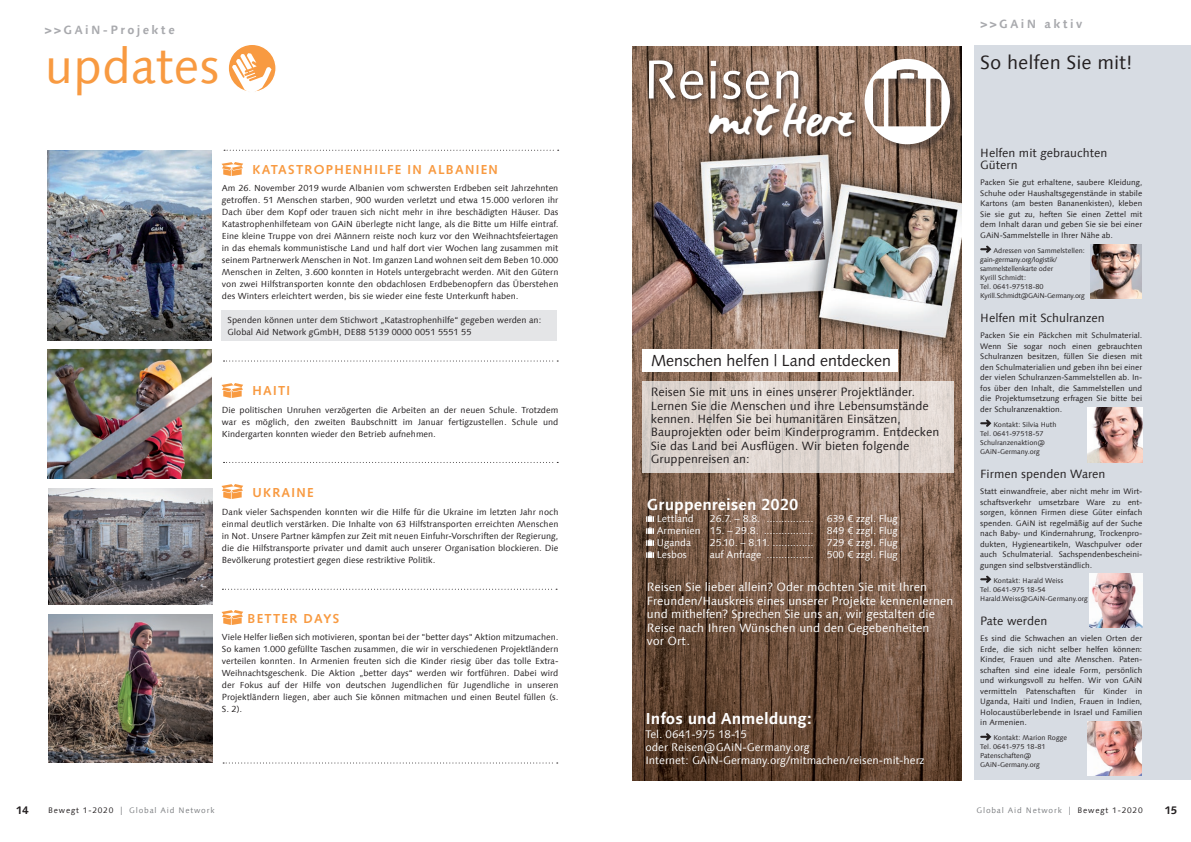
<style>
.page{position:relative;width:1191px;height:842px;background:#fff}
.page>*{position:absolute;margin:0;border:0;box-sizing:border-box;transform-origin:0 0}
.t1{font:54.7px "Linotype Syntax Com";color:#fff}
.t2{font:49.2px "Linotype Syntax Com";color:#f89a41}
.t3{font:44.2px "Blue Fires Sample";color:#fff}
.t4{font:19.3px "Linotype Syntax Com";color:#231f20}
.t5{font:700 16px "Linotype Syntax Com";color:#fff}
.t6{font:16px "Syntax";color:#231f20}
.t7{font:700 13px "Syntax";letter-spacing:.1em;color:#f89a41}
.t8{font:12px/13.4px "Linotype Syntax Com";color:#231f20}
.t9{font:12px/13.4px "Linotype Syntax Com";color:#fff}
.t10{font:700 12px "Linotype Syntax Com";letter-spacing:.2em;color:#a8a9ad}
.t11{font:11px/13.2px "Linotype Syntax Com";color:#fff}
.t12{font:700 11px "Linotype Syntax Com";color:#231f20}
.t13{font:10px "Linotype Syntax Com";color:#fff}
.t14{font:8.8px/12px "Linotype Syntax Com";color:#231f20;text-align:justify}
.t15{font:8px/10.5px "Linotype Syntax Com";color:#231f20;text-align:justify}
.t16{font:8px "Linotype Syntax Com";letter-spacing:.1em;color:#7e8083}
.t17{font:7px/9px "Linotype Syntax Com";color:#231f20}
.t18{font:7px/9px "Linotype Syntax Com";letter-spacing:-.03em;color:#231f20}
.s1{color:#231f20}
.s2{font-family:"Helvetica";font-weight:700;color:#76787b}
</style>
<div class="page">
<div style="left:221px;top:310px;width:335px;height:31px;background:#e4e5e7"></div>
<svg style="left:228px;top:44px;width:48px;height:48px"></svg>
<div style="left:227px;top:43px;width:50px;height:50px;border:2px solid #fff;border-radius:50%"></div>
<svg style="left:232px;top:51px;width:39px;height:42px"></svg>
<img style="left:47px;top:150px;width:164px;height:191px">
<img style="left:48px;top:488px;width:164px;height:116px">
<img style="left:48px;top:614px;width:164px;height:148px">
<svg style="left:223px;top:360px;width:335px;height:1px"></svg>
<img style="left:222px;top:162px;width:21px;height:14px">
<img style="left:222px;top:384px;width:21px;height:13px">
<img style="left:222px;top:485px;width:21px;height:13px">
<img style="left:222px;top:610px;width:21px;height:14px">
<svg style="left:222px;top:589px;width:335px;height:1px"></svg>
<svg style="left:223px;top:762px;width:335px;height:1px"></svg>
<svg style="left:224px;top:150px;width:335px;height:1px"></svg>
<img style="left:632px;top:46px;width:329px;height:735px">
<div style="left:642px;top:349px;width:256px;height:23px;background:#fff"></div>
<svg style="left:647px;top:516px;width:7px;height:6px"></svg>
<svg style="left:647px;top:528px;width:7px;height:6px"></svg>
<svg style="left:647px;top:540px;width:7px;height:6px"></svg>
<svg style="left:647px;top:552px;width:7px;height:6px"></svg>
<div style="left:646px;top:58px;width:158px;height:47px;background:#231f20;opacity:.75"></div>
<div style="left:866px;top:61px;width:92px;height:92px;background:#231f20;opacity:.42"></div>
<svg style="left:864px;top:59px;width:86px;height:85px"></svg>
<div style="left:704px;top:99px;width:159px;height:46px;background:#231f20;opacity:.75"></div>
<svg style="left:642px;top:381px;width:311px;height:91px;background:#ded6d0"></svg>
<svg style="left:223px;top:462px;width:335px;height:1px"></svg>
<img style="left:47px;top:350px;width:164px;height:128px">
<div style="left:974px;top:45px;width:217px;height:735px;background:#d7dce3"></div>
<svg style="left:980px;top:246px;width:11px;height:7px"></svg>
<svg style="left:980px;top:420px;width:11px;height:7px"></svg>
<svg style="left:980px;top:576px;width:11px;height:7px"></svg>
<svg style="left:980px;top:733px;width:11px;height:7px"></svg>
<img style="left:1090px;top:245px;width:51px;height:54px">
<img style="left:1087px;top:408px;width:55px;height:55px">
<img style="left:1087px;top:721px;width:55px;height:55px">
<img style="left:1089px;top:574px;width:53px;height:54px">
<h3 class="t10" style="left:45px;top:22px;width:132px">&gt;&gt;GAiN-Projekte</h3>
<h2 class="t2" style="left:45px;top:35px;width:176px">updates</h2>
<h3 class="t7" style="left:252px;top:162px;width:247px">KATASTROPHENHILFE IN ALBANIEN</h3>
<p class="t14" style="left:222px;top:182px;width:338px">Am 26. November 2019 wurde Albanien vom schwersten Erdbeben seit Jahrzehnten getroffen. 51 Menschen starben, 900 wurden verletzt und etwa 15.000 verloren ihr Dach über dem Kopf oder trauen sich nicht mehr in ihre beschädigten Häuser. Das Katastrophenhilfeteam von GAiN überlegte nicht lange, als die Bitte um Hilfe eintraf.<br>Eine kleine Truppe von drei Männern reiste noch kurz vor den Weihnachtsfeiertagen in das ehemals kommunistische Land und half dort vier Wochen lang zusammen mit seinem Partnerwerk Menschen in Not. Im ganzen Land wohnen seit dem Beben 10.000<br>Menschen in Zelten, 3.600 konnten in Hotels untergebracht werden. Mit den Gütern von zwei Hilfstransporten konnte den obdachlosen Erdbebenopfern das Überstehen des Winters erleichtert werden, bis sie wieder eine feste Unterkunft haben.</p>
<p class="t14" style="left:228px;top:314px;width:315px">Spenden können unter dem Stichwort „Katastrophenhilfe“ gegeben werden an:<br>Global Aid Network gGmbH, DE88 5139 0000 0051 5551 55</p>
<h3 class="t7" style="left:252px;top:383px;width:39px">HAITI</h3>
<p class="t14" style="left:222px;top:404px;width:338px">Die politischen Unruhen verzögerten die Arbeiten an der neuen Schule. Trotzdem war es möglich, den zweiten Baubschnitt im Januar fertigzustellen. Schule und Kindergarten konnten wieder den Betrieb aufnehmen.</p>
<h3 class="t7" style="left:252px;top:485px;width:63px">UKRAINE</h3>
<p class="t14" style="left:222px;top:505px;width:338px">Dank vieler Sachspenden konnten wir die Hilfe für die Ukraine im letzten Jahr noch einmal deutlich verstärken. Die Inhalte von 63 Hilfstransporten erreichten Menschen in Not. Unsere Partner kämpfen zur Zeit mit neuen Einfuhr-Vorschriften der Regierung, die die Hilfstransporte privater und damit auch unserer Organisation blockieren. Die Bevölkerung protestiert gegen diese restriktive Politik.</p>
<h3 class="t7" style="left:247px;top:611px;width:93px">BETTER DAYS</h3>
<p class="t14" style="left:222px;top:631px;width:338px">Viele Helfer ließen sich motivieren, spontan bei der "better days" Aktion mitzumachen.<br>So kamen 1.000 gefüllte Taschen zusammen, die wir in verschiedenen Projektländern verteilen konnten. In Armenien freuten sich die Kinder riesig über das tolle Extra-Weihnachtsgeschenk. Die Aktion „better days“ werden wir fortführen. Dabei wird der Fokus auf der Hilfe von deutschen Jugendlichen für Jugendliche in unseren Projektländern liegen, aber auch Sie können mitmachen und einen Beutel füllen (s.<br>S. 2).</p>
<h1 class="t1" style="left:642px;top:46px;width:162px">Reisen</h1>
<h3 class="t3" style="left:706px;top:93px;width:148px">mit Herz</h3>
<h3 class="t6" style="left:651px;top:351px;width:242px">Menschen helfen | Land entdecken</h3>
<p class="t8" style="left:651px;top:385px;width:290px">Reisen Sie mit uns in eines unserer Projektländer.<br>Lernen Sie die Menschen und ihre Lebensumstände kennen. Helfen Sie bei humanitären Einsätzen, Bauprojekten oder beim Kinderprogramm. Entdecken Sie das Land bei Ausflügen. Wir bieten folgende Gruppenreisen an:</p>
<h3 class="t5" style="left:647px;top:494px;width:153px">Gruppenreisen 2020</h3>
<p class="t13" style="left:657px;top:512px;width:38px">Lettland</p>
<p class="t13" style="left:710px;top:512px;width:105px">26.7. – 8.8. ................</p>
<p class="t13" style="left:827px;top:512px;width:72px">639 € zzgl. Flug</p>
<p class="t13" style="left:657px;top:524px;width:158px">Armenien 15. – 29.8. .................</p>
<p class="t13" style="left:827px;top:524px;width:72px">849 € zzgl. Flug</p>
<p class="t13" style="left:657px;top:536px;width:36px">Uganda</p>
<p class="t13" style="left:710px;top:536px;width:105px">25.10. – 8.11. ..............</p>
<p class="t13" style="left:827px;top:536px;width:72px">729 € zzgl. Flug</p>
<p class="t13" style="left:657px;top:548px;width:32px">Lesbos</p>
<p class="t13" style="left:710px;top:548px;width:105px">auf Anfrage ................</p>
<p class="t13" style="left:827px;top:548px;width:72px">500 € zzgl. Flug</p>
<h3 class="t9" style="left:647px;top:580px;width:308px">Reisen Sie lieber allein? Oder möchten Sie mit Ihren Freunden/Hauskreis eines unserer Projekte kennenlernen und mithelfen? Sprechen Sie uns an, wir gestalten die Reise nach Ihren Wünschen und den Gegebenheiten<br>vor Ort.</h3>
<h3 class="t5" style="left:645px;top:709px;width:168px">Infos und Anmeldung:</h3>
<p class="t11" style="left:645px;top:727px;width:281px">Tel. 0641-975 18-15<br>oder Reisen@GAiN-Germany.org<br>Internet: GAiN-Germany.org/mitmachen/reisen-mit-herz</p>
<h3 class="t10" style="left:980px;top:16px;width:103px">&gt;&gt;GAiN aktiv</h3>
<h3 class="t4" style="left:980px;top:51px;width:154px">So helfen Sie mit!</h3>
<h3 class="t8" style="left:980px;top:147px;width:128px;line-height:12px">Helfen mit gebrauchten<br>Gütern</h3>
<p class="t15" style="left:980px;top:177px;width:164px">Packen Sie gut erhaltene, saubere Kleidung, Schuhe oder Haushaltsgegenstände in stabile Kartons (am besten Bananenkisten), kleben Sie sie gut zu, heften Sie einen Zettel mit dem Inhalt daran und geben Sie sie bei einer GAiN-Sammelstelle in Ihrer Nähe ab.</p>
<p class="t18" style="left:980px;top:246px;width:106px;text-indent:13px">Adressen von Sammelstellen: gain-germany.org/logistik/ sammelstellenkarte oder<br>Kyrill Schmidt:<br>Tel. 0641-97518-80<br>Kyrill.Schmidt@GAiN-Germany.org</p>
<h3 class="t8" style="left:980px;top:311px;width:126px">Helfen mit Schulranzen</h3>
<p class="t15" style="left:980px;top:330px;width:164px">Packen Sie ein Päckchen mit Schulmaterial.<br>Wenn Sie sogar noch einen gebrauchten Schulranzen besitzen, füllen Sie diesen mit den Schulmaterialien und geben ihn bei einer der vielen Schulranzen-Sammelstellen ab. In&shy;fos über den Inhalt, die Sammelstellen und die Projektumsetzung erfragen Sie bitte bei der Schulranzenaktion.</p>
<p class="t17" style="left:980px;top:420px;width:78px;text-indent:13px">Kontakt: Silvia Huth<br>Tel. 0641-97518-57<br>Schulranzenaktion@<br>GAiN-Germany.org</p>
<h3 class="t8" style="left:980px;top:467px;width:127px">Firmen spenden Waren</h3>
<p class="t15" style="left:980px;top:486px;width:164px">Statt einwandfreie, aber nicht mehr im Wirt&shy;schaftsverkehr umsetzbare Ware zu ent&shy;sorgen, können Firmen diese Güter einfach spenden. GAiN ist regelmäßig auf der Suche nach Baby- und Kindernahrung, Trockenpro&shy;dukten, Hygieneartikeln, Waschpulver oder auch Schulmaterial. Sachspendenbescheini&shy;gungen sind selbstverständlich.</p>
<p class="t17" style="left:980px;top:576px;width:109px;text-indent:13px">Kontakt: Harald Weiss<br>Tel. 0641-975 18-54<br>Harald.Weiss@GAiN-Germany.org</p>
<h3 class="t8" style="left:980px;top:614px;width:69px">Pate werden</h3>
<p class="t15" style="left:980px;top:633px;width:164px">Es sind die Schwachen an vielen Orten der Erde, die sich nicht selber helfen können:<br>Kinder, Frauen und alte Menschen. Paten&shy;schaften sind eine ideale Form, persönlich und wirkungsvoll zu helfen. Wir von GAiN vermitteln Patenschaften für Kinder in Uganda, Haiti und Indien, Frauen in Indien, Holocaustüberlebende in Israel und Familien in Armenien.</p>
<p class="t17" style="left:980px;top:733px;width:88px;text-indent:13px">Kontakt: Marion Rogge<br>Tel. 0641-975 18-81<br>Patenschaften@<br>GAiN-Germany.org</p>
<p class="t12" style="left:16px;top:803px;width:14px">14</p>
<p class="t16" style="left:48px;top:805px;width:168px"><span class="s1">Bewegt 1-2020</span> <span class="s2">│</span> Global Aid Network</p>
<p class="t16" style="left:976px;top:805px;width:168px">Global Aid Network <span class="s2">│</span> <span class="s1">Bewegt 1-2020</span></p>
<p class="t12" style="left:1164px;top:803px;width:14px">15</p>
</div>
